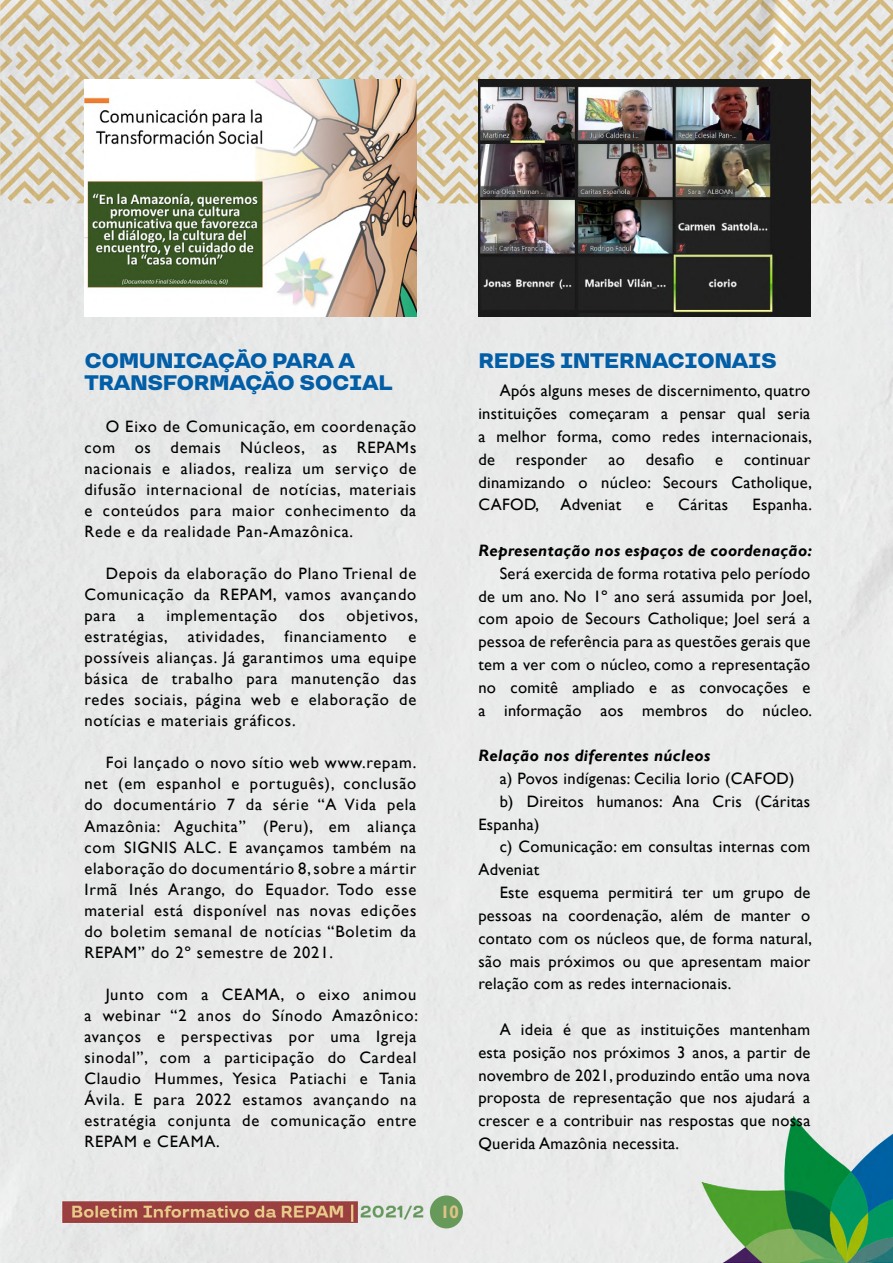
<style>
.page{position:relative;width:893px;height:1263px;background:#fff}
.page>*{position:absolute;margin:0;border:0;box-sizing:border-box;transform-origin:0 0}
.t1{font:800 21px/22.2px "TT Travels";letter-spacing:-.02em;color:#025ea6}
.t2{font:700 18px "Gill Sans";color:#ddc387}
.t3{font:16.5px/21px "Gill Sans";letter-spacing:.02em;color:#000;text-align:justify}
.t4{font:italic 700 16.5px "Gill Sans";letter-spacing:.02em;color:#000}
.t5{font:16.5px/21px "Gill Sans";letter-spacing:.05em;color:#000}
</style>
<div class="page">
<img style="left:0;top:0;width:893px;height:1263px">
<div style="left:430px;top:1195px;width:33px;height:33px;background:#67995b;border-radius:50%"></div>
<img style="left:478px;top:79px;width:332px;height:237px">
<img style="left:84px;top:79px;width:332px;height:237px">
<p class="t1" style="left:84px;top:350px;width:310px">COMUNICAÇÃO PARA A<br>TRANSFORMAÇÃO SOCIAL</p>
<p class="t1" style="left:478px;top:350px;width:300px">REDES INTERNACIONAIS</p>
<p class="t3" style="left:478px;top:380px;width:335px;line-height:22.8px;text-indent:21px">Após alguns meses de discernimento, quatro instituições começaram a pensar qual seria a melhor forma, como redes internacionais, de</p>
<p class="t3" style="left:84px;top:417px;width:333px;text-indent:21px">O Eixo de Comunicação, em coordenação com os demais Núcleos, as REPAMs nacionais e aliados, realiza um serviço de difusão internacional de notícias, materiais e conteúdos para maior conhecimento da Rede e da realidade Pan-Amazônica.</p>
<p class="t3" style="left:84px;top:564px;width:333px;text-indent:21px">Depois da elaboração do Plano Trienal de Comunicação da REPAM, vamos avançando para</p>
<p class="t3" style="left:516px;top:449px;width:73px">responder</p>
<p class="t3" style="left:608px;top:449px;width:18px">ao</p>
<p class="t3" style="left:646px;top:449px;width:50px">desafio</p>
<p class="t3" style="left:715px;top:449px;width:9px">e</p>
<p class="t3" style="left:478px;top:448px;width:335px;line-height:22.8px;text-indent:266px">continuar dinamizando o núcleo: Secours Catholique, CAFOD,</p>
<p class="t3" style="left:560px;top:495px;width:62px">Adveniat</p>
<p class="t3" style="left:646px;top:495px;width:9px">e</p>
<p class="t3" style="left:678px;top:495px;width:51px">Cáritas</p>
<p class="t3" style="left:753px;top:495px;width:61px">Espanha.</p>
<p class="t4" style="left:478px;top:541px;width:335px">Representação nos espaços de coordenação:</p>
<p class="t3" style="left:478px;top:562px;width:335px;line-height:22.8px;text-indent:21px">Será exercida de forma rotativa pelo período de um ano. No 1º ano será assumida por Joel, com apoio de Secours Catholique; Joel será a pessoa de referência para as questões gerais que tem a ver com o núcleo, como a representação no comitê ampliado e as convocações e a informação aos membros do núcleo.</p>
<p class="t4" style="left:478px;top:746px;width:233px">Relação nos diferentes núcleos</p>
<p class="t3" style="left:500px;top:768px;width:296px">a) Povos indígenas: Cecilia Iorio (CAFOD)</p>
<p class="t3" style="left:500px;top:791px;width:312px">b) Direitos humanos: Ana Cris (Cáritas</p>
<p class="t3" style="left:478px;top:814px;width:63px">Espanha)</p>
<p class="t3" style="left:500px;top:837px;width:312px">c) Comunicação: em consultas internas com</p>
<p class="t3" style="left:478px;top:859px;width:62px">Adveniat</p>
<p class="t3" style="left:500px;top:882px;width:312px">Este esquema permitirá ter um grupo de</p>
<p class="t3" style="left:478px;top:905px;width:333px">pessoas na coordenação, além de manter o</p>
<p class="t3" style="left:478px;top:928px;width:335px">contato com os núcleos que, de forma natural,</p>
<p class="t3" style="left:478px;top:951px;width:333px">são mais próximos ou que apresentam maior</p>
<p class="t3" style="left:478px;top:973px;width:255px">relação com as redes internacionais.</p>
<p class="t3" style="left:478px;top:1018px;width:333px;line-height:22.8px;text-indent:21px">A ideia é que as instituições mantenham esta posição nos próximos 3 anos, a partir de novembro de 2021, produzindo então uma nova proposta de representação que nos ajudará a crescer e a contribuir nas respostas que nossa Querida Amazônia necessita.</p>
<p class="t5" style="left:84px;top:606px;width:335px;text-indent:262px">objetivos, estratégias, atividades, financiamento</p>
<p class="t3" style="left:138px;top:606px;width:9px">a</p>
<p class="t5" style="left:167px;top:606px;width:112px">implementação</p>
<p class="t3" style="left:299px;top:606px;width:27px">dos</p>
<p class="t3" style="left:84px;top:627px;width:333px;text-indent:324px">e possíveis alianças. Já garantimos uma equipe básica de trabalho para manutenção das redes sociais, página web e elaboração de notícias e materiais gráficos.</p>
<p class="t3" style="left:84px;top:753px;width:333px;text-indent:21px">Foi lançado o novo sítio web www.repam. net (em espanhol e português), conclusão do documentário 7 da série “A Vida pela Amazônia: Aguchita” (Peru), em aliança com SIGNIS ALC. E avançamos também na elaboração do documentário 8, sobre a mártir Irmã Inés Arango, do Equador. Todo esse material está disponível nas novas edições do boletim semanal de notícias “Boletim da REPAM” do 2º semestre de 2021.</p>
<p class="t3" style="left:84px;top:984px;width:335px;text-indent:21px">Junto com a CEAMA, o eixo animou a webinar “2 anos do Sínodo Amazônico: avanços e perspectivas por uma Igreja sinodal”, com a participação do Cardeal Claudio Hummes, Yesica Patiachi e Tania Ávila. E para 2022 estamos avançando na estratégia conjunta de comunicação entre REPAM e CEAMA.</p>
<p class="t2" style="left:440px;top:1201px;width:21px">10</p>
</div>
